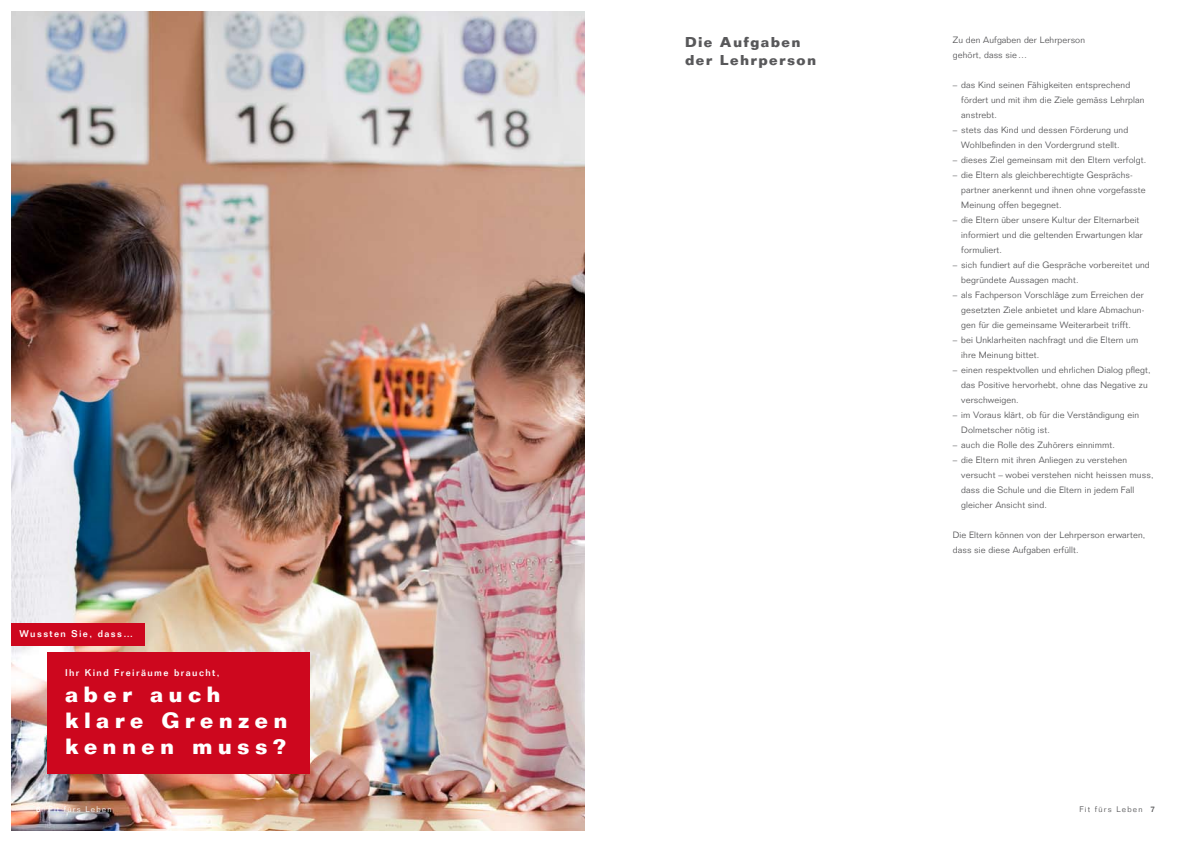
<style>
.page{position:relative;width:1191px;height:842px;background:#fff}
.page>*{position:absolute;margin:0;border:0;box-sizing:border-box;transform-origin:0 0}
.t1{font:700 21.6px/25.9px "Folio";letter-spacing:.25em;color:#fff}
.t2{font:700 14px/18px "Folio";letter-spacing:.1em;color:#58585a}
.t3{font:500 9.6px "Folio";letter-spacing:.15em;color:#fff}
.t4{font:300 9px/15px "Folio";letter-spacing:.015em;color:#58585a}
.t5{font:300 8px "Folio";letter-spacing:.15em;color:#fff}
.t6{font:300 8px "Folio";letter-spacing:.15em;color:#58585a}
.s1{font-weight:500}
</style>
<div class="page">
<img style="left:11px;top:11px;width:573px;height:820px">
<div style="left:47px;top:652px;width:263px;height:121px;background:#cd071e"></div>
<div style="left:11px;top:623px;width:134px;height:22px;background:#cd071e"></div>
<p class="t3" style="left:20px;top:628px;width:115px">Wussten Sie, dass…</p>
<p class="t3" style="left:65px;top:667px;width:156px">Ihr Kind Freiräume braucht,</p>
<h1 class="t1" style="left:65px;top:681px;width:224px">aber auch klare Grenzen kennen muss?</h1>
<h2 class="t2" style="left:685px;top:33px;width:132px">Die Aufgaben der Lehrperson</h2>
<p class="t4" style="left:952px;top:32px;width:134px">Zu den Aufgaben der Lehrperson gehört, dass sie…</p>
<p class="t4" style="left:961px;top:77px;width:185px;text-indent:-9px">– das Kind seinen Fähigkeiten entsprechend fördert und mit ihm die Ziele gemäss Lehrplan anstrebt.</p>
<p class="t4" style="left:952px;top:122px;width:177px;text-align:center">– stets das Kind und dessen Förderung und<br>Wohlbefinden in den Vordergrund stellt.</p>
<p class="t4" style="left:952px;top:152px;width:195px">– dieses Ziel gemeinsam mit den Eltern verfolgt.</p>
<p class="t4" style="left:961px;top:167px;width:186px;text-indent:-9px">– die Eltern als gleichberechtigte Gesprächs&shy;partner anerkennt und ihnen ohne vorgefasste<br>Meinung offen begegnet.</p>
<p class="t4" style="left:961px;top:212px;width:183px;text-indent:-9px">– die Eltern über unsere Kultur der Elternarbeit informiert und die geltenden Erwartungen klar formuliert.</p>
<p class="t4" style="left:961px;top:257px;width:190px;text-indent:-9px">– sich fundiert auf die Gespräche vorbereitet und begründete Aussagen macht.</p>
<p class="t4" style="left:961px;top:287px;width:185px;text-align:justify;text-indent:-9px">– als Fachperson Vorschläge zum Erreichen der gesetzten Ziele anbietet und klare Abmachun&shy;gen für die gemeinsame Weiterarbeit trifft.</p>
<p class="t4" style="left:961px;top:332px;width:178px;text-indent:-9px">– bei Unklarheiten nachfragt und die Eltern um ihre Meinung bittet.</p>
<p class="t4" style="left:961px;top:362px;width:191px;text-indent:-9px">– einen respektvollen und ehrlichen Dialog pflegt, das Positive hervorhebt, ohne das Negative zu verschweigen.</p>
<p class="t4" style="left:961px;top:407px;width:179px;text-indent:-9px">– im Voraus klärt, ob für die Verständigung ein<br>Dolmetscher nötig ist.</p>
<p class="t4" style="left:952px;top:437px;width:164px">– auch die Rolle des Zuhörers einnimmt.</p>
<p class="t4" style="left:961px;top:452px;width:194px;text-indent:-9px">– die Eltern mit ihren Anliegen zu verstehen versucht – wobei verstehen nicht heissen muss, dass die Schule und die Eltern in jedem Fall gleicher Ansicht sind.</p>
<p class="t4" style="left:952px;top:527px;width:194px">Die Eltern können von der Lehrperson erwarten, dass sie diese Aufgaben erfüllt.</p>
<p class="t5" style="left:36px;top:804px;width:77px"><span class="s1">6</span> Fit fürs Leben</p>
<p class="t6" style="left:1079px;top:804px;width:77px">Fit fürs Leben <span class="s1">7</span></p>
</div>
